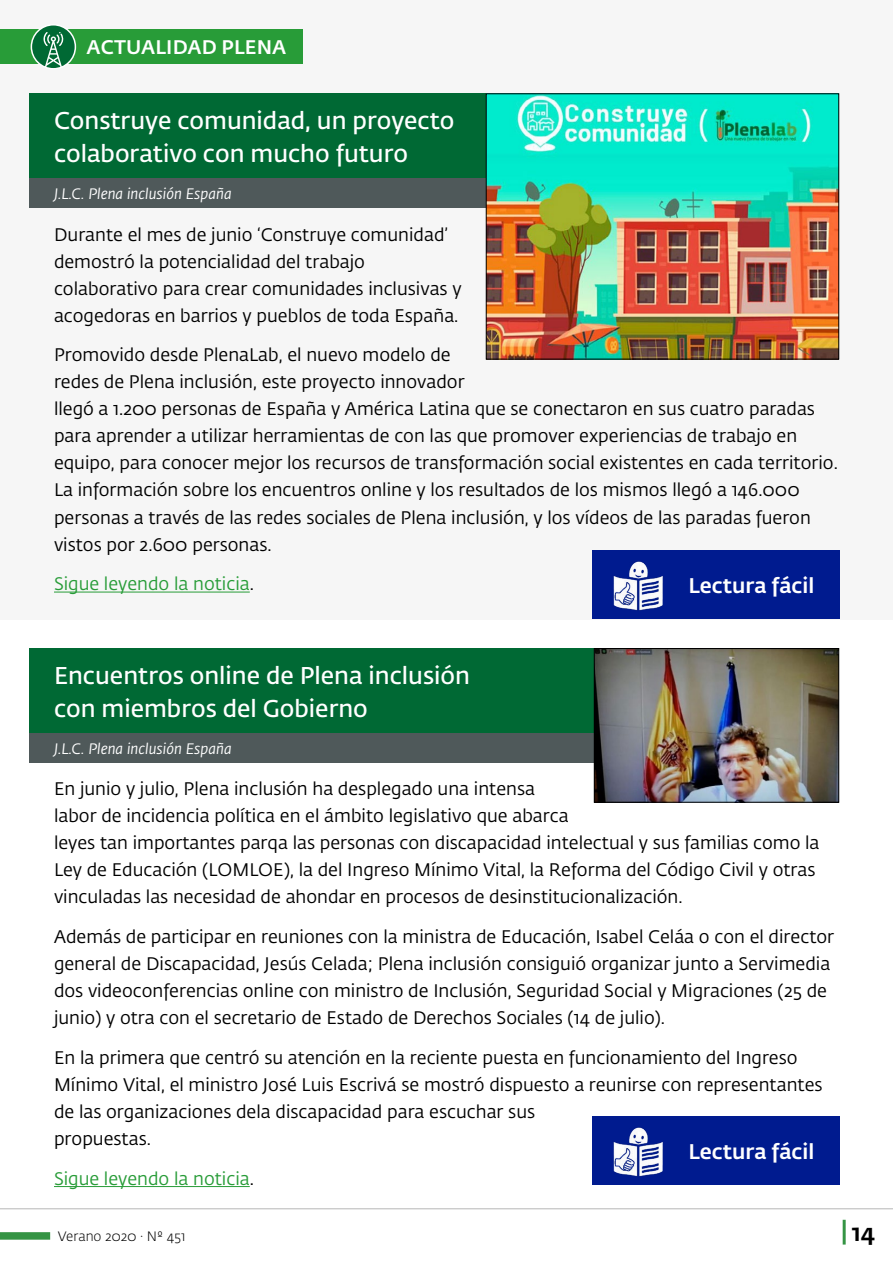
<style>
.page{position:relative;width:893px;height:1263px;background:#fff}
.page>*{position:absolute;margin:0;border:0;box-sizing:border-box;transform-origin:0 0}
.t1{font:600 24px/33px "Fedra Sans Pro";color:#fff}
.t2{font:500 24px "Fedra Sans Pro";color:#000}
.t3{font:500 21px "Fedra Sans Pro";color:#fff}
.t4{font:500 19.5px "Fedra Sans Pro";letter-spacing:.01em;color:#fff}
.t5{font:18px/27px "Fedra Sans Pro";color:#000}
.t6{font:18px "Fedra Sans Pro";color:#289c38}
.t7{font:italic 15px "Fedra Sans Pro";color:#fff}
.t8{font:300 13.5px "Fedra Sans Pro";color:#000}
.s1{color:#000}
</style>
<div class="page">
<div style="left:0;top:0;width:893px;height:619px;background:#f6f6f6"></div>
<hr style="left:54px;top:592px;width:196px;height:1px;background:#289c38">
<div style="left:30px;top:94px;width:809px;height:85px;background:#006934"></div>
<div style="left:30px;top:179px;width:809px;height:29px;background:#4f595a"></div>
<hr style="left:54px;top:1186px;width:196px;height:1px;background:#289c38">
<div style="left:30px;top:648px;width:809px;height:85px;background:#006934"></div>
<div style="left:30px;top:733px;width:809px;height:30px;background:#4f595a"></div>
<div style="left:592px;top:551px;width:247px;height:68px;background:#001b8f"></div>
<img style="left:613px;top:561px;width:50px;height:50px">
<div style="left:592px;top:1116px;width:247px;height:69px;background:#001b8f"></div>
<img style="left:613px;top:1127px;width:50px;height:50px">
<img style="left:488px;top:96px;width:349px;height:261px">
<img style="left:596px;top:650px;width:241px;height:150px">
<div style="left:594px;top:648px;width:245px;height:154px;border:1px solid #000"></div>
<hr style="left:843px;top:1220px;width:3px;height:24px;background:#359444">
<div style="left:0;top:1232px;width:50px;height:8px;background:#359444"></div>
<hr style="left:0;top:1208px;width:893px;height:1px;background:#b7b7b7">
<div style="left:0;top:30px;width:303px;height:34px;background:#289c38"></div>
<div style="left:31px;top:25px;width:44px;height:44px;background:#006934;border-radius:50%"></div>
<div style="left:31px;top:24px;width:45px;height:46px;border:2px solid #fff;border-radius:50%"></div>
<svg style="left:44px;top:32px;width:19px;height:36px"></svg>
<p class="t4" style="left:87px;top:33px;width:201px">ACTUALIDAD PLENA</p>
<h1 class="t1" style="left:54px;top:103px;width:402px">Construye comunidad, un proyecto colaborativo con mucho futuro</h1>
<p class="t7" style="left:54px;top:184px;width:179px">J.L.C. Plena inclusión España</p>
<p class="t5" style="left:54px;top:220px;width:409px">Durante el mes de junio ‘Construye comunidad’ demostró la potencialidad del trabajo colaborativo para crear comunidades inclusivas y acogedoras en barrios y pueblos de toda España.</p>
<p class="t5" style="left:54px;top:341px;width:785px">Promovido desde PlenaLab, el nuevo modelo de<br>redes de Plena inclusión, este proyecto innovador<br>llegó a 1.200 personas de España y América Latina que se conectaron en sus cuatro paradas para aprender a utilizar herramientas de con las que promover experiencias de trabajo en equipo, para conocer mejor los recursos de transformación social existentes en cada territorio.<br>La información sobre los encuentros online y los resultados de los mismos llegó a 146.000 personas a través de las redes sociales de Plena inclusión, y los vídeos de las paradas fueron vistos por 2.600 personas.</p>
<p class="t6" style="left:54px;top:571px;width:201px">Sigue leyendo la noticia<span class="s1">.</span></p>
<p class="t3" style="left:688px;top:570px;width:127px">Lectura fácil</p>
<h1 class="t1" style="left:54px;top:658px;width:417px">Encuentros online de Plena inclusión con miembros del Gobierno</h1>
<p class="t7" style="left:54px;top:738px;width:179px">J.L.C. Plena inclusión España</p>
<p class="t5" style="left:54px;top:775px;width:767px">En junio y julio, Plena inclusión ha desplegado una intensa<br>labor de incidencia política en el ámbito legislativo que abarca<br>leyes tan importantes parqa las personas con discapacidad intelectual y sus familias como la Ley de Educación (LOMLOE), la del Ingreso Mínimo Vital, la Reforma del Código Civil y otras vinculadas las necesidad de ahondar en procesos de desinstitucionalización.</p>
<p class="t5" style="left:54px;top:923px;width:782px">Además de participar en reuniones con la ministra de Educación, Isabel Celáa o con el director general de Discapacidad, Jesús Celada; Plena inclusión consiguió organizar junto a Servimedia dos videoconferencias online con ministro de Inclusión, Seguridad Social y Migraciones (25 de junio) y otra con el secretario de Estado de Derechos Sociales (14 de julio).</p>
<p class="t5" style="left:54px;top:1043px;width:770px">En la primera que centró su atención en la reciente puesta en funcionamiento del Ingreso Mínimo Vital, el ministro José Luis Escrivá se mostró dispuesto a reunirse con representantes de las organizaciones dela discapacidad para escuchar sus<br>propuestas.</p>
<p class="t6" style="left:54px;top:1166px;width:201px">Sigue leyendo la noticia<span class="s1">.</span></p>
<p class="t3" style="left:688px;top:1135px;width:127px">Lectura fácil</p>
<p class="t8" style="left:58px;top:1227px;width:129px">Verano 2020 · Nº 451</p>
<h1 class="t2" style="left:852px;top:1214px;width:25px">14</h1>
</div>
